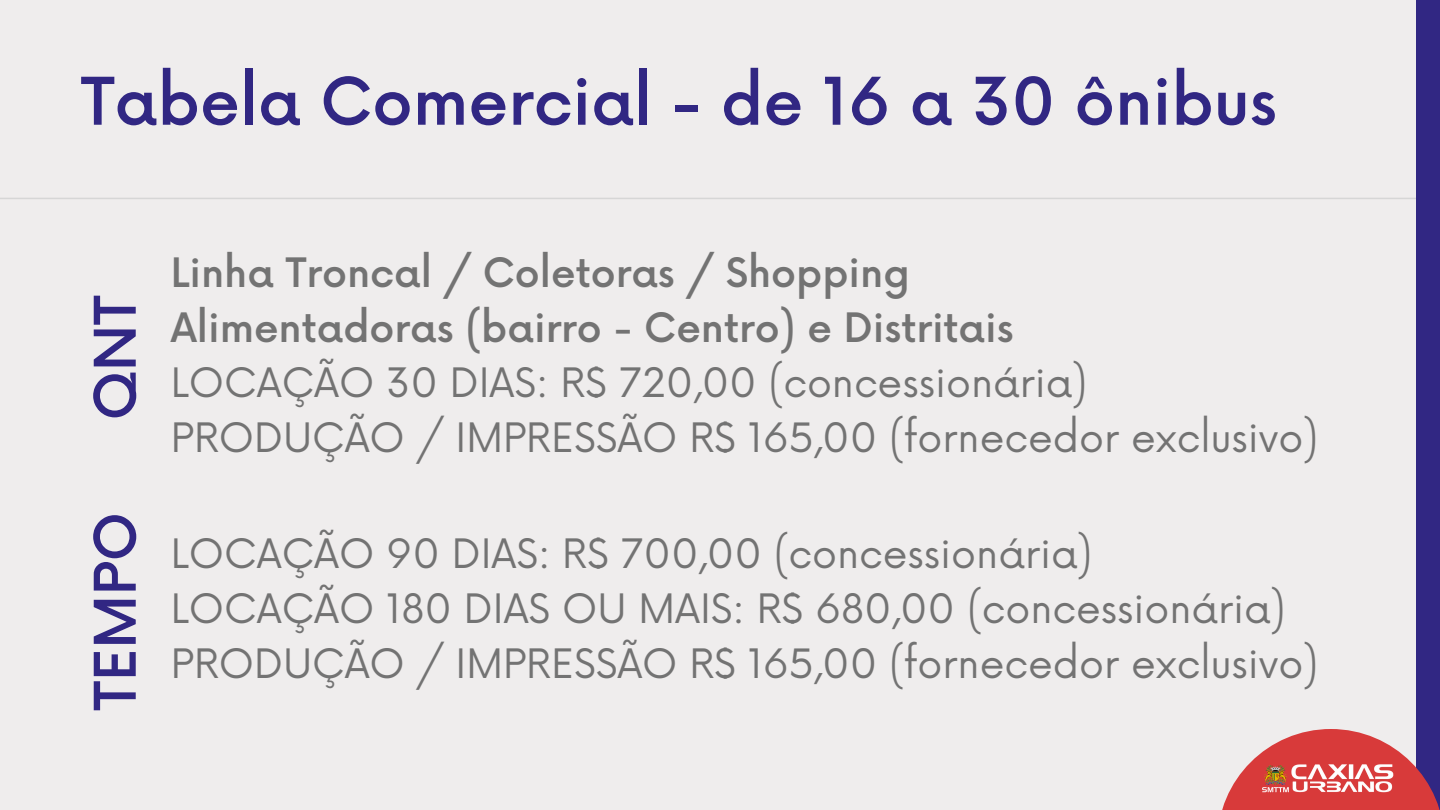
<style>
.page{position:relative;width:1440px;height:810px;background:#efeded}
.page>*{position:absolute;margin:0;border:0;box-sizing:border-box;transform-origin:0 0}
.t1{font:500 64px "Now";color:#312783}
.t2{font:500 56px "Now";color:#312783}
.t3{font:39.5px "Now";color:#737373}
.t4{font:500 39.5px "Now";color:#737373}
</style>
<div class="page">
<hr style="left:0;top:198px;width:1440px;height:1px;background:#d6d6d6">
<div style="left:1416px;top:0;width:24px;height:810px;background:#312783"></div>
<svg style="left:1222px;top:729px;width:218px;height:81px"></svg>
<img style="left:1247px;top:758px;width:163px;height:42px">
<p class="t1" style="left:81px;top:67px;width:1197px">Tabela Comercial - de 16 a 30 ônibus</p>
<p class="t2" style="left:85px;top:420px;width:126px;rotate:-90deg">QNT</p>
<p class="t2" style="left:85px;top:710px;width:200px;rotate:-90deg">TEMPO</p>
<p class="t4" style="left:171px;top:252px;width:741px">Linha Troncal / Coletoras / Shopping</p>
<p class="t4" style="left:171px;top:307px;width:844px">Alimentadoras (bairro - Centro) e Distritais</p>
<p class="t3" style="left:171px;top:361px;width:918px">LOCAÇÃO 30 DIAS: R$ 720,00 (concessionária)</p>
<h2 class="t3" style="left:171px;top:415px;width:1149px">PRODUÇÃO / IMPRESSÃO R$ 165,00 (fornecedor exclusivo)</h2>
<h2 class="t3" style="left:171px;top:532px;width:923px">LOCAÇÃO 90 DIAS: R$ 700,00 (concessionária)</h2>
<p class="t3" style="left:171px;top:587px;width:1116px">LOCAÇÃO 180 DIAS OU MAIS: R$ 680,00 (concessionária)</p>
<p class="t3" style="left:171px;top:641px;width:1149px">PRODUÇÃO / IMPRESSÃO R$ 165,00 (fornecedor exclusivo)</p>
</div>
